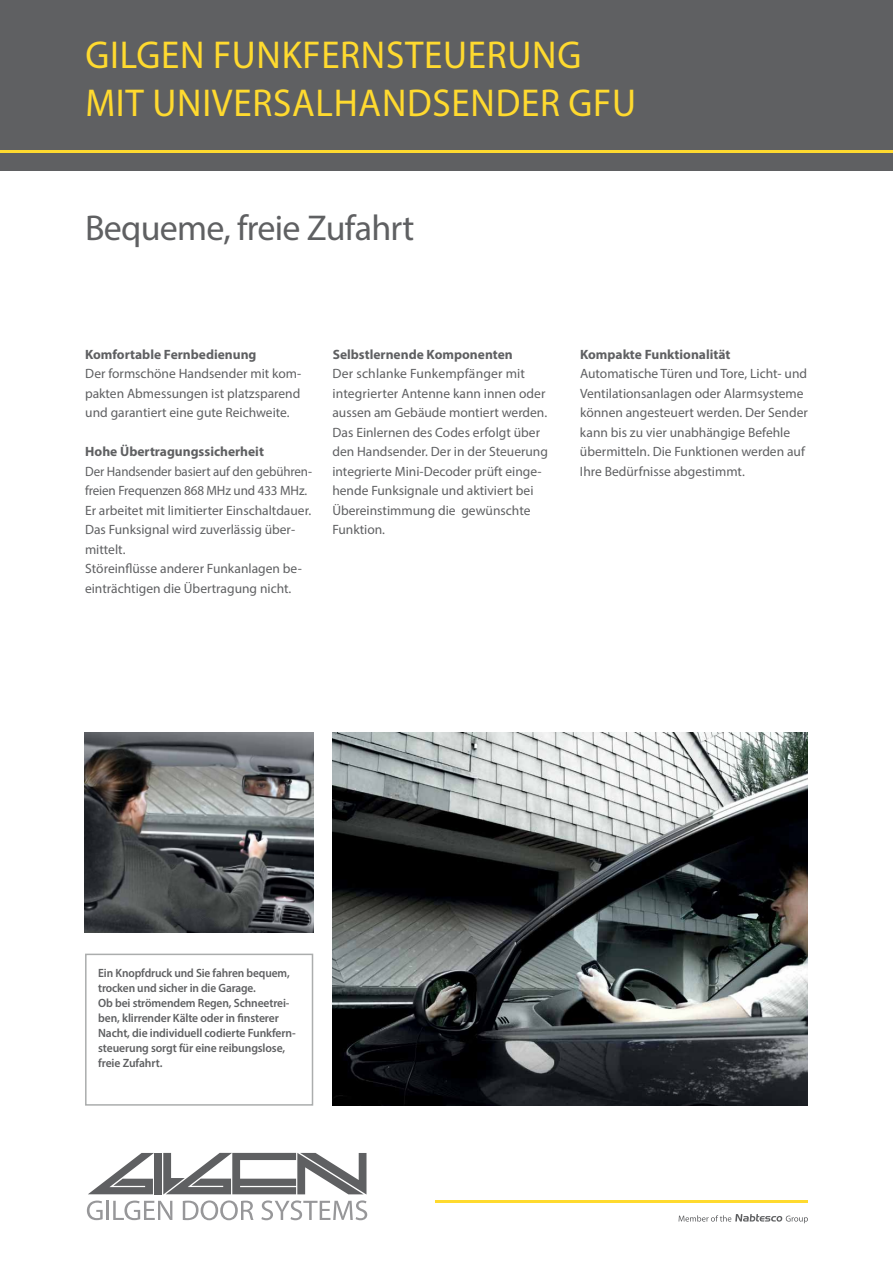
<style>
.page{position:relative;width:893px;height:1263px;background:#fff}
.page>*{position:absolute;margin:0;border:0;box-sizing:border-box;transform-origin:0 0}
.t1{font:39px/48px "Myriad Pro";letter-spacing:.02em;color:#ffda2f;scale:.95 1}
.t2{font:36px "Myriad Pro";letter-spacing:-.02em;color:#5f6062}
.t3{font:13.5px/19.5px "Myriad Pro";color:#5f6062}
.t4{font:13.5px/19.5px "Myriad Pro";color:#5f6062;scale:.96 1}
.t5{font:700 13.5px "Myriad Pro";color:#5f6062}
.t6{font:600 12px/15px "Myriad Pro";letter-spacing:-.01em;color:#5f6062;scale:.95 1}
</style>
<div class="page">
<svg style="left:88px;top:1153px;width:66px;height:41px"></svg>
<div style="left:154px;top:1153px;width:8px;height:41px;background:#5f6062"></div>
<svg style="left:163px;top:1153px;width:203px;height:41px"></svg>
<svg style="left:87px;top:1200px;width:16px;height:20px"></svg>
<hr style="left:106px;top:1201px;width:3px;height:19px;background:#979799">
<svg style="left:113px;top:1200px;width:59px;height:20px"></svg>
<svg style="left:183px;top:1200px;width:70px;height:20px"></svg>
<svg style="left:261px;top:1200px;width:106px;height:20px"></svg>
<svg style="left:679px;top:1214px;width:129px;height:9px"></svg>
<hr style="left:436px;top:1200px;width:372px;height:3px;background:#ffda2f">
<div style="left:0;top:0;width:893px;height:170px;background:#5f6062"></div>
<hr style="left:0;top:150px;width:893px;height:3px;background:#ffda2f">
<img style="left:85px;top:732px;width:228px;height:200px">
<img style="left:332px;top:732px;width:476px;height:374px">
<div style="left:85px;top:954px;width:228px;height:152px;border:2px solid #abadad"></div>
<h1 class="t1" style="left:85px;top:30px;width:575px">Gilgen Funkfernsteuerung<br>Mit Universalhandsender GFU</h1>
<h2 class="t2" style="left:85px;top:205px;width:331px">Bequeme, freie Zufahrt</h2>
<p class="t5" style="left:85px;top:345px;width:173px">Komfortable Fernbedienung</p>
<p class="t3" style="left:85px;top:364px;width:218px;text-align:justify">Der formschöne Handsender mit kom&shy;pakten Abmessungen ist platzsparend und garantiert eine gute Reichweite.</p>
<p class="t5" style="left:85px;top:443px;width:180px">Hohe Übertragungssicherheit</p>
<p class="t4" style="left:85px;top:461px;width:238px">Der Handsender basiert auf den gebühren&shy;freien Frequenzen 868 MHz und 433 MHz.<br>Er arbeitet mit limitierter Einschaltdauer.<br>Das Funksignal wird zuverlässig über&shy;mittelt.<br>Störeinflüsse anderer Funkanlagen be&shy;einträchtigen die Übertragung nicht.</p>
<p class="t5" style="left:333px;top:345px;width:182px">Selbstlernende Komponenten</p>
<p class="t3" style="left:332px;top:364px;width:217px">Der schlanke Funkempfänger mit integrierter Antenne kann innen oder aussen am Gebäude montiert werden.<br>Das Einlernen des Codes erfolgt über den Handsender. Der in der Steuerung integrierte Mini-Decoder prüft einge&shy;hende Funksignale und aktiviert bei Übereinstimmung die gewünschte Funktion.</p>
<p class="t5" style="left:580px;top:345px;width:152px">Kompakte Funktionalität</p>
<p class="t3" style="left:580px;top:364px;width:229px">Automatische Türen und Tore, Licht- und Ventilationsanlagen oder Alarmsysteme können angesteuert werden. Der Sender kann bis zu vier unabhängige Befehle übermitteln. Die Funktionen werden auf I hre Bedürfnisse abgestimmt.</p>
<p class="t6" style="left:98px;top:965px;width:209px">Ein Knopfdruck und Sie fahren bequem, trocken und sicher in die Garage.<br>Ob bei strömendem Regen, Schneetrei&shy;ben, klirrender Kälte oder in finsterer Nacht, die individuell codierte Funkfern&shy;steuerung sorgt für eine reibungslose, freie Zufahrt.</p>
</div>
